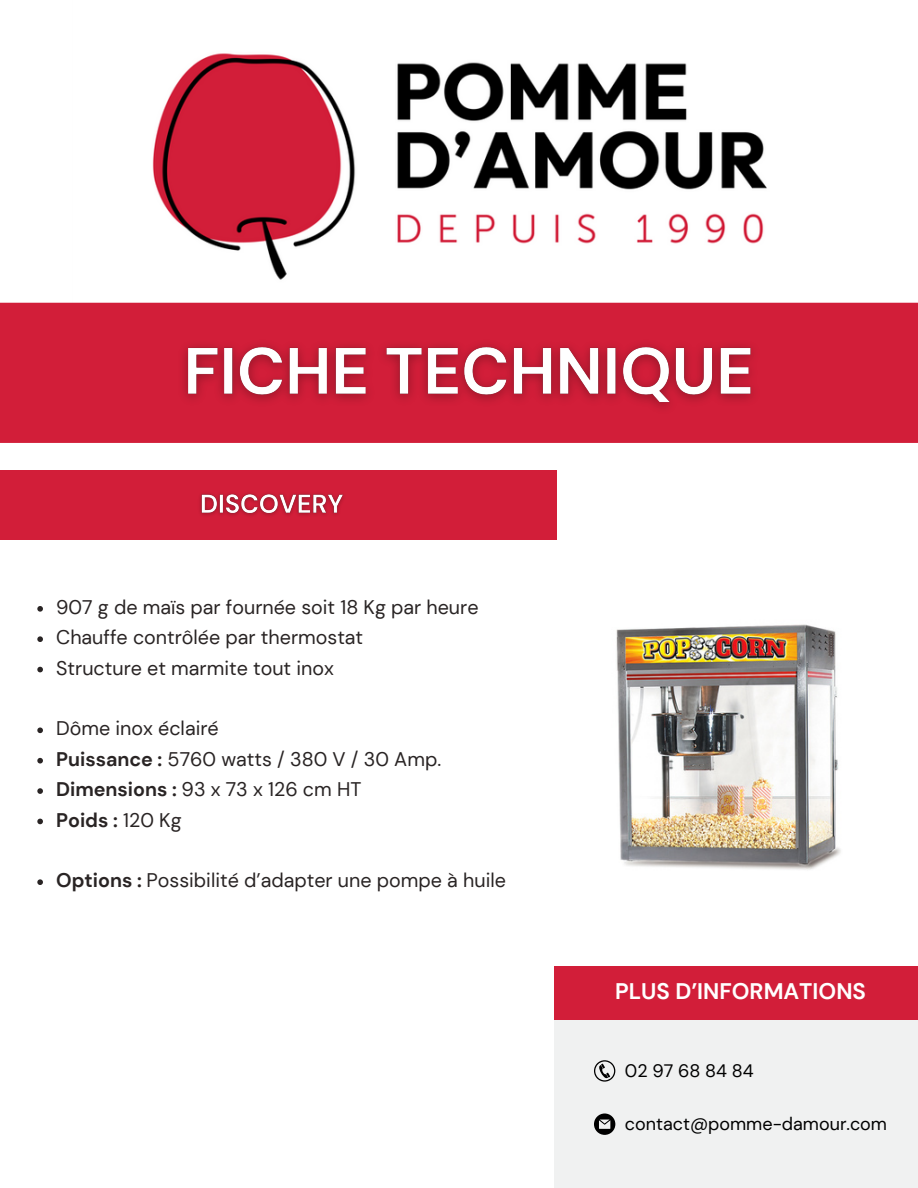
<style>
.page{position:relative;width:918px;height:1188px;background:#fff}
.page>*{position:absolute;margin:0;border:0;box-sizing:border-box;transform-origin:0 0}
.t1{font:700 22.5px "DM Sans";color:#fff}
.t2{font:19.65px "DM Sans";color:#292424}
.t3{font:700 19.65px "DM Sans";color:#292424}
.t4{font:18px "DM Sans";color:#000}
.s1{font-weight:700}
.s2{font-weight:400}
</style>
<div class="page">
<img style="left:73px;top:53px;width:773px;height:250px">
<div style="left:0;top:471px;width:557px;height:69px;background:#d21e39"></div>
<div style="left:554px;top:993px;width:364px;height:195px;background:#f0f1f1"></div>
<div style="left:554px;top:966px;width:364px;height:54px;background:#d21e39"></div>
<svg style="left:594px;top:1060px;width:21px;height:22px"></svg>
<svg style="left:594px;top:1114px;width:21px;height:21px"></svg>
<div style="left:0;top:303px;width:918px;height:140px;background:#d21e39"></div>
<img style="left:616px;top:624px;width:225px;height:246px">
<img style="left:171px;top:328px;width:596px;height:94px">
<img style="left:200px;top:493px;width:144px;height:23px">
<svg style="left:37px;top:606px;width:6px;height:6px"></svg>
<svg style="left:37px;top:636px;width:6px;height:6px"></svg>
<svg style="left:37px;top:667px;width:6px;height:5px"></svg>
<svg style="left:37px;top:728px;width:6px;height:5px"></svg>
<svg style="left:37px;top:758px;width:6px;height:6px"></svg>
<svg style="left:37px;top:788px;width:6px;height:6px"></svg>
<svg style="left:37px;top:819px;width:6px;height:5px"></svg>
<svg style="left:37px;top:879px;width:6px;height:6px"></svg>
<p class="t2" style="left:56px;top:594px;width:424px">907 g de maïs par fournée soit 18 Kg par heure</p>
<p class="t2" style="left:56px;top:625px;width:309px">Chauffe contrôlée par thermostat</p>
<p class="t2" style="left:56px;top:655px;width:279px">Structure et marmite tout inox</p>
<p class="t2" style="left:56px;top:716px;width:164px">Dôme inox éclairé</p>
<p class="t2" style="left:56px;top:746px;width:387px"><span class="s1">Puissance :</span> 5760 watts / 380 V / 30 Amp.</p>
<p class="t2" style="left:56px;top:777px;width:307px"><span class="s1">Dimensions :</span> 93 x 73 x 126 cm HT</p>
<p class="t3" style="left:56px;top:807px;width:127px">Poids : <span class="s2">120 Kg</span></p>
<p class="t2" style="left:56px;top:868px;width:451px"><span class="s1">Options :</span> Possibilité d’adapter une pompe à huile</p>
<p class="t1" style="left:615px;top:977px;width:252px">PLUS D’INFORMATIONS</p>
<p class="t4" style="left:625px;top:1060px;width:130px">02 97 68 84 84</p>
<p class="t4" style="left:625px;top:1112px;width:264px">contact@pomme-damour.com</p>
</div>
